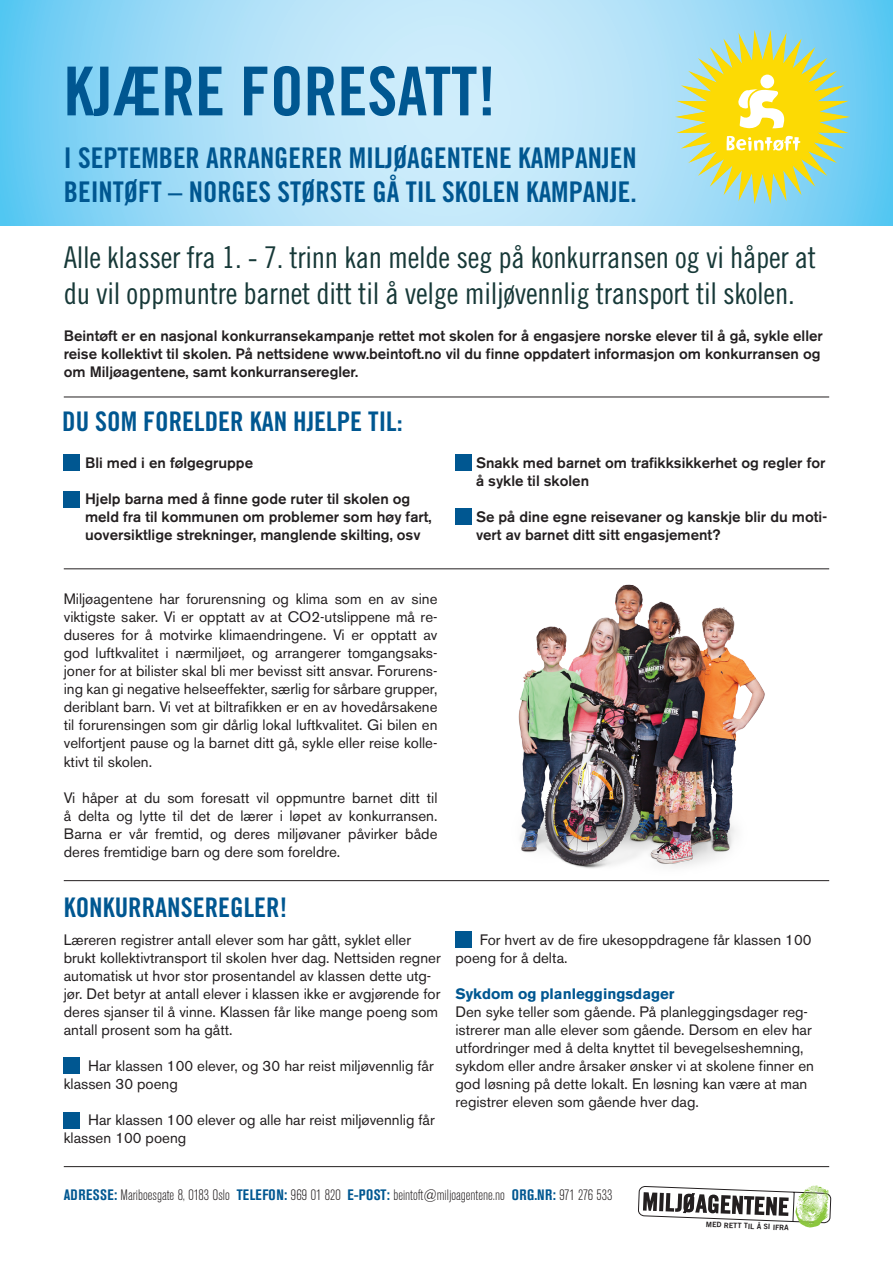
<style>
.page{position:relative;width:893px;height:1263px;background:#fff}
.page>*{position:absolute;margin:0;border:0;box-sizing:border-box;transform-origin:0 0}
.t1{font:67.5px "Trade Gothic Bold Cond Twenty";color:#005791}
.t2{font:30px/36px "Trade Gothic Cond Eighteen";letter-spacing:-.01em;color:#173938}
.t3{font:28.5px "Trade Gothic Bold Cond Twenty";color:#005791}
.t4{font:27px "Trade Gothic Bold Cond Twenty";color:#005791}
.t5{font:15px/18px "Akzidenz Grotesk BE";color:#231f20}
.t6{font:500 15px/18px "Akzidenz Grotesk BE";color:#231f20}
.t7{font:300 condensed 15px "Akzidenz Grotesk BE";color:#231f20}
.t8{font:700 15px "Akzidenz Grotesk BE";color:#005791}
.t9{font:7.35px "Trade Gothic Bold Two";color:#231f20}
.s1{font-weight:700;color:#005791}
</style>
<div class="page">
<svg style="left:0;top:0;width:893px;height:225px"></svg>
<hr style="left:64px;top:397px;width:765px;height:1px;background:#231f20">
<hr style="left:64px;top:880px;width:765px;height:1px;background:#231f20">
<hr style="left:64px;top:568px;width:765px;height:1px;background:#231f20">
<img style="left:489px;top:568px;width:297px;height:314px">
<svg style="left:675px;top:30px;width:175px;height:174px"></svg>
<hr style="left:64px;top:1166px;width:765px;height:1px;background:#231f20">
<div style="left:64px;top:1058px;width:16px;height:16px;background:#005791"></div>
<div style="left:64px;top:1112px;width:16px;height:16px;background:#005791"></div>
<div style="left:455px;top:931px;width:17px;height:16px;background:#005791"></div>
<div style="left:64px;top:454px;width:16px;height:16px;background:#005791"></div>
<div style="left:455px;top:454px;width:17px;height:16px;background:#005791"></div>
<div style="left:64px;top:491px;width:16px;height:16px;background:#005791"></div>
<div style="left:455px;top:509px;width:17px;height:16px;background:#005791"></div>
<svg style="left:638px;top:1185px;width:193px;height:42px"></svg>
<p class="t1" style="left:64px;top:50px;width:434px">KJÆRE FORESATT!</p>
<p class="t3" style="left:64px;top:140px;width:574px">I SEPTEMBER ARRANGERER MILJØAGENTENE KAMPANJEN</p>
<p class="t3" style="left:64px;top:175px;width:574px">BEINTØFT – NORGES STØRSTE GÅ TIL SKOLEN KAMPANJE.</p>
<p class="t2" style="left:64px;top:239px;width:754px">Alle klasser fra 1. - 7. trinn kan melde seg på konkurransen og vi håper at du vil oppmuntre barnet ditt til å velge miljøvennlig transport til skolen.</p>
<p class="t6" style="left:64px;top:326px;width:760px">Beintøft er en nasjonal konkurransekampanje rettet mot skolen for å engasjere norske elever til å gå, sykle eller reise kollektivt til skolen. På nettsidene www.beintoft.no vil du finne oppdatert informasjon om konkurransen og om Miljøagentene, samt konkurranseregler.</p>
<p class="t4" style="left:62px;top:405px;width:342px">DU SOM FORELDER KAN HJELPE TIL:</p>
<p class="t6" style="left:85px;top:454px;width:170px">Bli med i en følgegruppe</p>
<p class="t6" style="left:85px;top:490px;width:348px">Hjelp barna med å finne gode ruter til skolen og meld fra til kommunen om problemer som høy fart, uoversiktlige strekninger, manglende skilting, osv</p>
<p class="t6" style="left:476px;top:454px;width:351px">Snakk med barnet om trafikksikkerhet og regler for å sykle til skolen</p>
<p class="t6" style="left:476px;top:508px;width:353px">Se på dine egne reisevaner og kanskje blir du moti&shy;vert av barnet ditt sitt engasjement?</p>
<p class="t5" style="left:64px;top:590px;width:375px;text-align:justify">Miljøagentene har forurensning og klima som en av sine viktigste saker. Vi er opptatt av at CO2-utslippene må re&shy;duseres for å motvirke klimaendringene. Vi er opptatt av god luftkvalitet i nærmiljøet, og arrangerer tomgangsaks&shy;joner for at bilister skal bli mer bevisst sitt ansvar. Forurens&shy;ing kan gi negative helseeffekter, særlig for sårbare grupper, deriblant barn. Vi vet at biltrafikken er en av hovedårsakene til forurensingen som gir dårlig lokal luftkvalitet. Gi bilen en velfortjent pause og la barnet ditt gå, sykle eller reise kolle&shy;ktivt til skolen.</p>
<p class="t5" style="left:64px;top:788px;width:375px;text-align:justify">Vi håper at du som foresatt vil oppmuntre barnet ditt til å delta og lytte til det de lærer i løpet av konkurransen.<br>Barna er vår fremtid, og deres miljøvaner påvirker både deres fremtidige barn og dere som foreldre.</p>
<p class="t4" style="left:64px;top:891px;width:225px">KONKURRANSEREGLER!</p>
<p class="t5" style="left:64px;top:931px;width:378px">Læreren registrer antall elever som har gått, syklet eller brukt kollektivtransport til skolen hver dag. Nettsiden regner automatisk ut hvor stor prosentandel av klassen dette utg&shy;jør. Det betyr at antall elever i klassen ikke er avgjørende for deres sjanser til å vinne. Klassen får like mange poeng som antall prosent som ha gått.</p>
<p class="t5" style="left:64px;top:1057px;width:372px;text-indent:24px">Har klassen 100 elever, og 30 har reist miljøvennlig får klassen 30 poeng</p>
<p class="t5" style="left:64px;top:1111px;width:372px;text-indent:24px">Har klassen 100 elever og alle har reist miljøvennlig får klassen 100 poeng</p>
<p class="t5" style="left:455px;top:930px;width:357px;text-indent:24px">For hvert av de fire ukesoppdragene får klassen 100 poeng for å delta.</p>
<p class="t8" style="left:455px;top:985px;width:221px">Sykdom og planleggingsdager</p>
<p class="t5" style="left:455px;top:1002px;width:360px">Den syke teller som gående. På planleggingsdager reg&shy;istrerer man alle elever som gående. Dersom en elev har utfordringer med å delta knyttet til bevegelseshemning, sykdom eller andre årsaker ønsker vi at skolene finner en god løsning på dette lokalt. En løsning kan være at man registrer eleven som gående hver dag.</p>
<p class="t7" style="left:64px;top:1186px;width:550px"><span class="s1">ADRESSE:</span> Mariboesgate 8, 0183 Oslo <span class="s1">TELEFON:</span> 969 01 820 <span class="s1">E-POST:</span> beintoft@miljoagentene.no <span class="s1">ORG.NR:</span> 971 276 533</p>
<p class="t9" style="left:706px;top:1220px;width:84px;rotate:2deg">MED RETT TIL Å SI IFRA</p>
</div>
